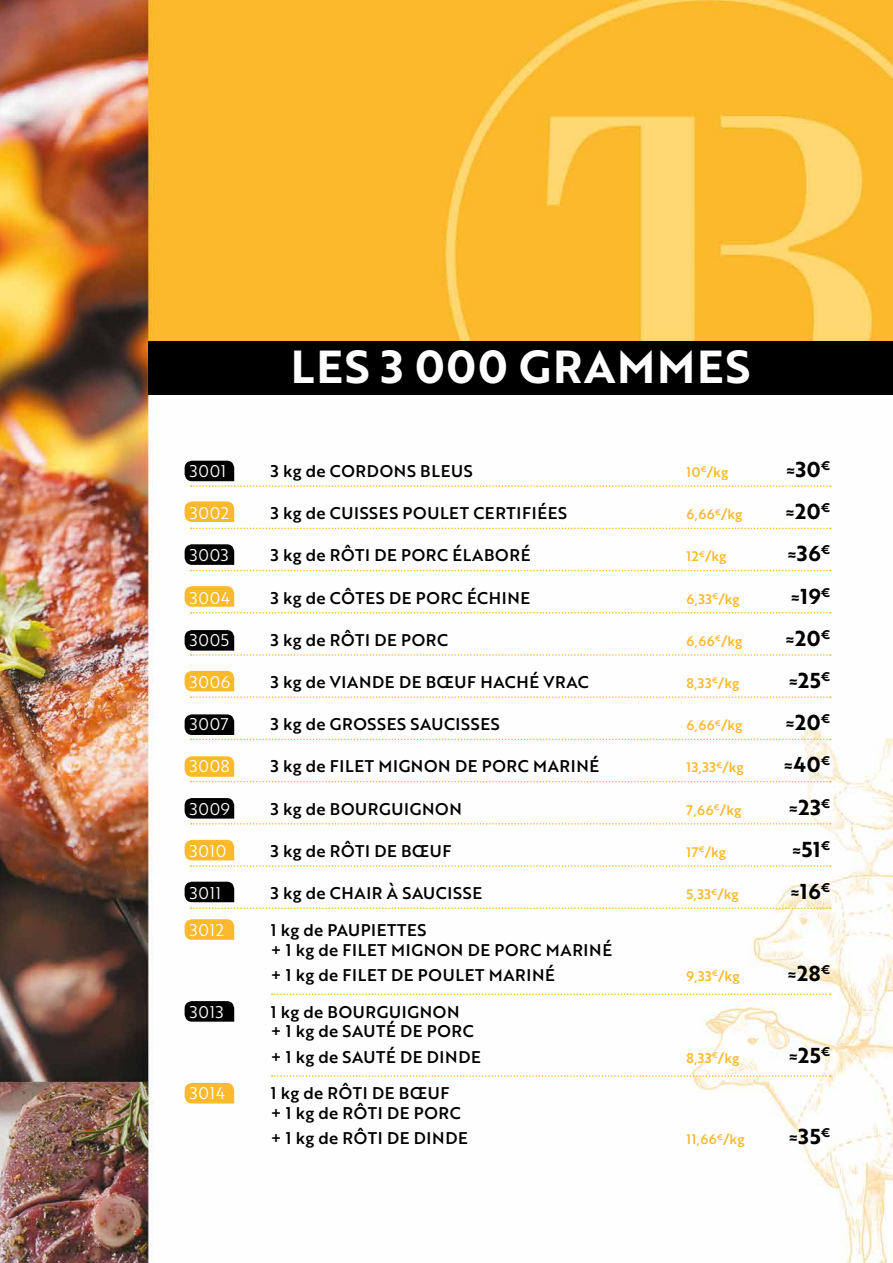
<style>
.page{position:relative;width:893px;height:1263px;background:#fff}
.page>*{position:absolute;margin:0;border:0;box-sizing:border-box;transform-origin:0 0}
.t1{font:45px "Brother 1816 Bold";letter-spacing:.04em;color:#fff}
.t2{font:21px "Brother 1816 Bold";letter-spacing:.04em;color:#000}
.t3{font:16.5px/19.8px "Brother 1816 Medium";letter-spacing:.04em;color:#000}
.t4{font:16.5px "Brother 1816 Book";letter-spacing:.04em;color:#fff}
.t5{font:13.5px "Brother 1816 Medium";letter-spacing:.04em;color:#fbb92d}
.s1{font-size:16.5px}
</style>
<div class="page">
<img style="left:0;top:0;width:893px;height:1263px">
<svg style="left:185px;top:1001px;width:49px;height:21px"></svg>
<svg style="left:185px;top:501px;width:49px;height:21px"></svg>
<svg style="left:185px;top:919px;width:49px;height:21px"></svg>
<svg style="left:185px;top:1083px;width:49px;height:20px"></svg>
<svg style="left:185px;top:461px;width:646px;height:26px"></svg>
<svg style="left:191px;top:528px;width:640px;height:1px"></svg>
<svg style="left:185px;top:544px;width:646px;height:27px"></svg>
<svg style="left:185px;top:586px;width:646px;height:27px"></svg>
<svg style="left:185px;top:630px;width:646px;height:26px"></svg>
<svg style="left:185px;top:671px;width:646px;height:27px"></svg>
<svg style="left:185px;top:714px;width:646px;height:26px"></svg>
<svg style="left:185px;top:756px;width:646px;height:26px"></svg>
<svg style="left:185px;top:798px;width:646px;height:26px"></svg>
<svg style="left:185px;top:840px;width:646px;height:27px"></svg>
<svg style="left:185px;top:882px;width:646px;height:27px"></svg>
<svg style="left:272px;top:993px;width:559px;height:2px"></svg>
<svg style="left:272px;top:1075px;width:559px;height:2px"></svg>
<div style="left:148px;top:341px;width:745px;height:53px;background:#000"></div>
<h1 class="t1" style="left:291px;top:333px;width:461px">LES 3 000 GRAMMES</h1>
<p class="t4" style="left:190px;top:459px;width:38px">3001</p>
<p class="t3" style="left:271px;top:460px;width:203px">3 kg de CORDONS BLEUS</p>
<p class="t5" style="left:686px;top:462px;width:43px">10<sup>€</sup>/kg</p>
<p class="t2" style="left:786px;top:453px;width:46px"><span class="s1">≈</span>30<sup>€</sup></p>
<p class="t4" style="left:190px;top:501px;width:41px">3002</p>
<p class="t3" style="left:271px;top:503px;width:298px">3 kg de CUISSES POULET CERTIFIÉES</p>
<p class="t5" style="left:686px;top:504px;width:58px">6,66<sup>€</sup>/kg</p>
<p class="t2" style="left:785px;top:496px;width:47px"><span class="s1">≈</span>20<sup>€</sup></p>
<p class="t4" style="left:190px;top:543px;width:40px">3003</p>
<p class="t3" style="left:271px;top:545px;width:261px">3 kg de RÔTI DE PORC ÉLABORÉ</p>
<p class="t5" style="left:686px;top:546px;width:41px">12<sup>€</sup>/kg</p>
<p class="t2" style="left:787px;top:538px;width:45px"><span class="s1">≈</span>36<sup>€</sup></p>
<p class="t4" style="left:190px;top:585px;width:42px">3004</p>
<p class="t3" style="left:271px;top:587px;width:261px">3 kg de CÔTES DE PORC ÉCHINE</p>
<p class="t5" style="left:686px;top:588px;width:55px">6,33<sup>€</sup>/kg</p>
<p class="t2" style="left:790px;top:580px;width:41px"><span class="s1">≈</span>19<sup>€</sup></p>
<p class="t4" style="left:190px;top:628px;width:41px">3005</p>
<p class="t3" style="left:271px;top:629px;width:179px">3 kg de RÔTI DE PORC</p>
<p class="t5" style="left:686px;top:631px;width:58px">6,66<sup>€</sup>/kg</p>
<p class="t2" style="left:785px;top:622px;width:47px"><span class="s1">≈</span>20<sup>€</sup></p>
<p class="t4" style="left:190px;top:670px;width:42px">3006</p>
<p class="t3" style="left:271px;top:671px;width:319px">3 kg de VIANDE DE BŒUF HACHÉ VRAC</p>
<p class="t5" style="left:686px;top:673px;width:54px">8,33<sup>€</sup>/kg</p>
<p class="t2" style="left:788px;top:664px;width:44px"><span class="s1">≈</span>25<sup>€</sup></p>
<p class="t4" style="left:190px;top:712px;width:40px">3007</p>
<p class="t3" style="left:271px;top:714px;width:230px">3 kg de GROSSES SAUCISSES</p>
<p class="t5" style="left:686px;top:715px;width:58px">6,66<sup>€</sup>/kg</p>
<p class="t2" style="left:785px;top:707px;width:47px"><span class="s1">≈</span>20<sup>€</sup></p>
<p class="t4" style="left:190px;top:754px;width:41px">3008</p>
<p class="t3" style="left:271px;top:756px;width:330px">3 kg de FILET MIGNON DE PORC MARINÉ</p>
<p class="t5" style="left:686px;top:757px;width:59px">13,33<sup>€</sup>/kg</p>
<p class="t2" style="left:783px;top:749px;width:48px"><span class="s1">≈</span>40<sup>€</sup></p>
<p class="t4" style="left:190px;top:796px;width:42px">3009</p>
<p class="t3" style="left:271px;top:798px;width:192px">3 kg de BOURGUIGNON</p>
<p class="t5" style="left:686px;top:799px;width:56px">7,66<sup>€</sup>/kg</p>
<p class="t2" style="left:789px;top:791px;width:43px"><span class="s1">≈</span>23<sup>€</sup></p>
<p class="t4" style="left:190px;top:839px;width:38px">3010</p>
<p class="t3" style="left:271px;top:840px;width:182px">3 kg de RÔTI DE BŒUF</p>
<p class="t5" style="left:686px;top:842px;width:41px">17<sup>€</sup>/kg</p>
<p class="t2" style="left:792px;top:833px;width:40px"><span class="s1">≈</span>51<sup>€</sup></p>
<p class="t4" style="left:190px;top:881px;width:33px">3011</p>
<p class="t3" style="left:271px;top:882px;width:213px">3 kg de CHAIR À SAUCISSE</p>
<p class="t5" style="left:686px;top:884px;width:54px">5,33<sup>€</sup>/kg</p>
<p class="t2" style="left:790px;top:875px;width:42px"><span class="s1">≈</span>16<sup>€</sup></p>
<p class="t4" style="left:190px;top:918px;width:36px">3012</p>
<p class="t3" style="left:271px;top:919px;width:343px">1 kg de PAUPIETTES<br>+ 1 kg de FILET MIGNON DE PORC MARINÉ</p>
<p class="t3" style="left:271px;top:964px;width:285px">+ 1 kg de FILET DE POULET MARINÉ</p>
<p class="t5" style="left:686px;top:966px;width:55px">9,33<sup>€</sup>/kg</p>
<p class="t2" style="left:787px;top:957px;width:45px"><span class="s1">≈</span>28<sup>€</sup></p>
<p class="t4" style="left:190px;top:999px;width:35px">3013</p>
<p class="t3" style="left:271px;top:1001px;width:204px">1 kg de BOURGUIGNON + 1 kg de SAUTÉ DE PORC</p>
<p class="t3" style="left:271px;top:1046px;width:211px">+ 1 kg de SAUTÉ DE DINDE</p>
<p class="t5" style="left:686px;top:1047px;width:54px">8,33<sup>€</sup>/kg</p>
<p class="t2" style="left:788px;top:1039px;width:44px"><span class="s1">≈</span>25<sup>€</sup></p>
<p class="t4" style="left:190px;top:1081px;width:36px">3014</p>
<p class="t3" style="left:271px;top:1083px;width:191px">1 kg de RÔTI DE BŒUF + 1 kg de RÔTI DE PORC</p>
<p class="t3" style="left:271px;top:1128px;width:198px">+ 1 kg de RÔTI DE DINDE</p>
<p class="t5" style="left:686px;top:1129px;width:60px">11,66<sup>€</sup>/kg</p>
<p class="t2" style="left:789px;top:1121px;width:43px"><span class="s1">≈</span>35<sup>€</sup></p>
</div>
